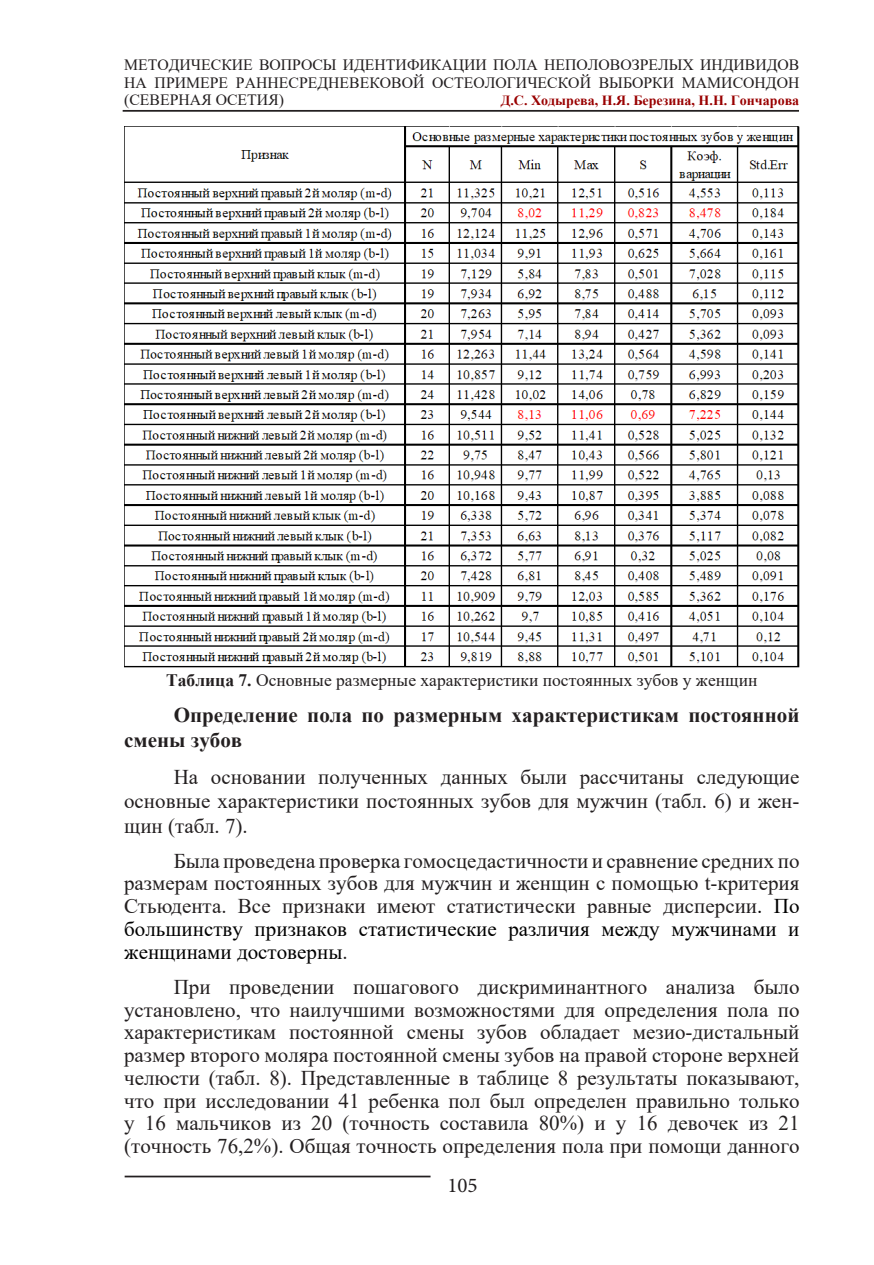
<style>
.page{position:relative;width:874px;height:1265px;background:#fff}
.page>*{position:absolute;margin:0;border:0;box-sizing:border-box;transform-origin:0 0}
.t1{font:21px/22.8px "Times New Roman";color:#231f20;text-align:justify}
.t2{font:700 21px/24.5px "Times New Roman";color:#231f20}
.t3{font:21px "Minion Pro";color:#231f20}
.t4{font:17.5px "Times New Roman";color:#231f20}
.t5{font:15.75px/17.5px "Times New Roman";color:#231f20;text-align:justify}
.t6{font:700 14px "Times New Roman";color:#900}
.s1{font-weight:700}
.s2{color:#000}
</style>
<div class="page">
<hr style="left:123px;top:110px;width:675px;height:2px;background:#231f20">
<hr style="left:125px;top:1176px;width:305px;height:1px;background:#231f20">
<img style="left:124px;top:126px;width:675px;height:541px">
<p class="t5" style="left:124px;top:56px;width:676px">МЕТОДИЧЕСКИЕ ВОПРОСЫ ИДЕНТИФИКАЦИИ ПОЛА НЕПОЛОВОЗРЕЛЫХ ИНДИВИДОВ НА ПРИМЕРЕ РАННЕСРЕДНЕВЕКОВОЙ ОСТЕОЛОГИЧЕСКОЙ ВЫБОРКИ МАМИСОНДОН (СЕВЕРНАЯ ОСЕТИЯ)</p>
<p class="t6" style="left:500px;top:90px;width:300px">Д.С. Ходырева, Н.Я. Березина, Н.Н. Гончарова</p>
<p class="t4" style="left:166px;top:667px;width:592px"><span class="s1">Таблица 7.</span> Основные размерные характеристики постоянных зубов у женщин</p>
<p class="t2" style="left:124px;top:702px;width:676px;text-indent:50px">Определение пола по размерным характеристикам постоянной смены зубов</p>
<p class="t1" style="left:124px;top:764px;width:676px;line-height:24.5px;text-indent:50px">На основании полученных данных были рассчитаны следующие основные характеристики постоянных зубов для мужчин (табл. 6) и жен&shy;щин (табл. 7).</p>
<p class="t1" style="left:124px;top:849px;width:676px;text-indent:50px">Была проведена проверка гомосцедастичности и сравнение средних по размерам постоянных зубов для мужчин и женщин с помощью t-критерия Стьюдента. Все признаки имеют статистически равные дисперсии<span class="s2">. По большинству признаков статистические различия между мужчинами и женщинами достоверны</span>.</p>
<p class="t1" style="left:124px;top:975px;width:676px;text-indent:50px">При проведении пошагового дискриминантного анализа было установлено, что наилучшими возможностями для определения пола по характеристикам постоянной смены зубов обладает мезио-дистальный размер второго моляра постоянной смены зубов на правой стороне верхней челюсти (табл. 8). Представленные в таблице 8 результаты показывают, что при исследовании 41 ребенка пол был определен правильно только у 16 мальчиков из 20 (точность составила 80%) и у 16 девочек из 21 (точность 76,2%). Общая точность определения пола при помощи данного</p>
<p class="t3" style="left:447px;top:1171px;width:32px">105</p>
</div>
